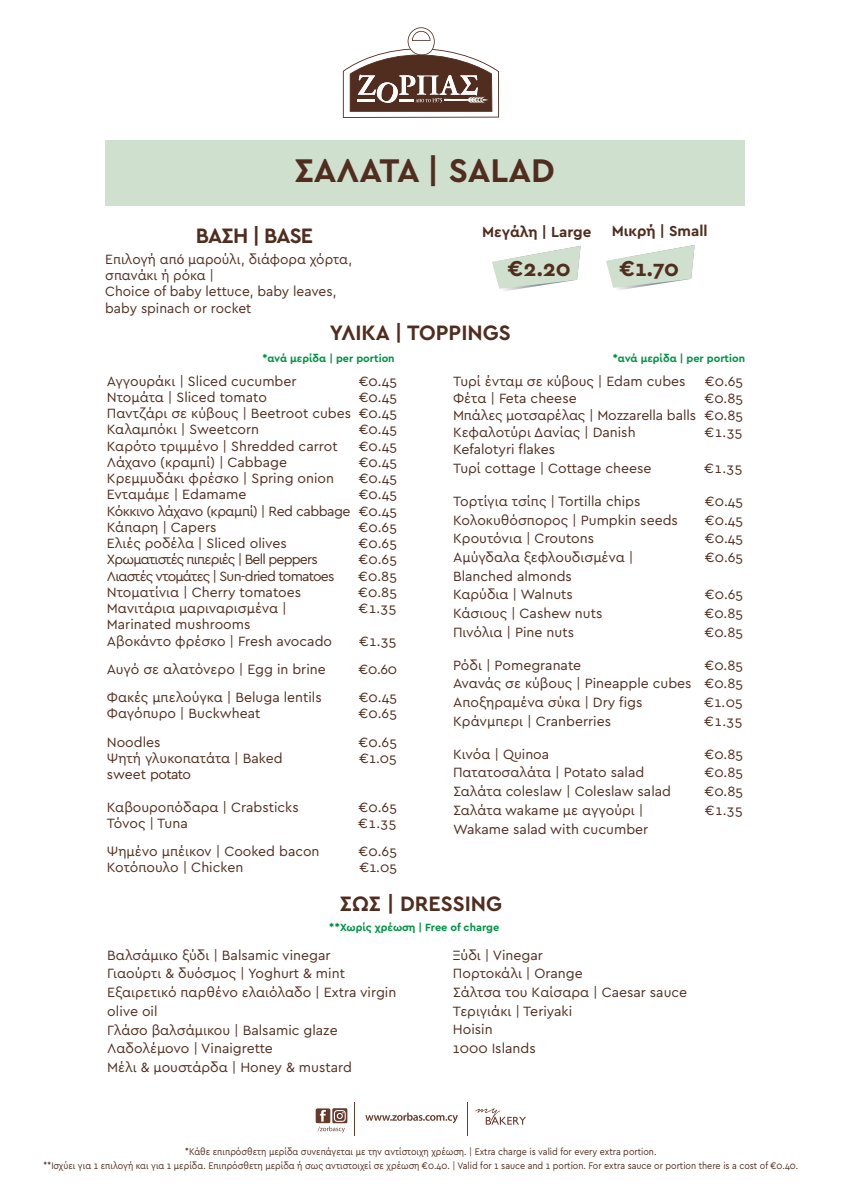
<style>
.page{position:relative;width:842px;height:1191px;background:#fff}
.page>*{position:absolute;margin:0;border:0;box-sizing:border-box;transform-origin:0 0}
.t1{font:700 34.4px "Cera GR";color:#502d1e}
.t2{font:700 22.6px "Cera GR";color:#502d1e}
.t3{font:700 21.9px "Cera GR";color:#502d1e}
.t4{font:700 21.9px "Cera GR";letter-spacing:-.04em;color:#502d1e}
.t5{font:700 15.2px "Cera GR";color:#502d1e}
.t6{font:14px/18.7px "Cera GR";color:#502d1e}
.t7{font:14px "Cera GR";letter-spacing:-.055em;color:#502d1e}
.t8{font:14px "Cera GR";letter-spacing:-.045em;color:#502d1e}
.t9{font:14px "Cera GR";letter-spacing:-.02em;color:#502d1e}
.t10{font:700 10.9px "Cera GR";color:#009444}
.t11{font:10px/14px "Cera GR";color:#502d1e;text-align:center;scale:.9 1}
.s1{font-family:"Myriad Pro"}
</style>
<div class="page">
<svg style="left:343px;top:27px;width:156px;height:91px"></svg>
<div style="left:105px;top:140px;width:639px;height:65px;background:#d0e0ce"></div>
<svg style="left:492px;top:246px;width:89px;height:45px"></svg>
<svg style="left:606px;top:245px;width:89px;height:45px"></svg>
<svg style="left:365px;top:1112px;width:93px;height:11px"></svg>
<svg style="left:315px;top:1108px;width:32px;height:24px"></svg>
<svg style="left:475px;top:1108px;width:51px;height:16px"></svg>
<hr style="left:355px;top:1102px;width:1px;height:33px;background:#653b2c">
<hr style="left:468px;top:1101px;width:1px;height:34px;background:#653b2c">
<h1 class="t1" style="left:294px;top:151px;width:262px">ΣΑΛΑΤΑ | SALAD</h1>
<h3 class="t4" style="left:196px;top:223px;width:119px">ΒΑΣΗ | BASE</h3>
<p class="t6" style="left:105px;top:251px;width:248px;line-height:16.2px">Επιλογή απ<span class="s1">ό</span> μαρούλι, διάφορα χόρτα, σπανάκι ή ρόκα |<br>Choice of baby lettuce, baby leaves, baby spinach or rocket</p>
<p class="t5" style="left:482px;top:223px;width:111px">Μεγάλη | Large</p>
<h2 class="t2" style="left:508px;top:256px;width:64px">€2.20</h2>
<p class="t5" style="left:612px;top:222px;width:97px">Μικρή | Small</p>
<h2 class="t2" style="left:620px;top:256px;width:61px">€1.70</h2>
<h3 class="t3" style="left:330px;top:320px;width:182px">ΥΛΙΚA | TOPPINGS</h3>
<p class="t6" style="left:453px;top:372px;width:234px">Τυρί ένταμ σε κύβους | Edam cubes</p>
<p class="t6" style="left:705px;top:372px;width:40px">€0.65</p>
<p class="t6" style="left:453px;top:389px;width:125px">Φέτα | Feta cheese</p>
<p class="t10" style="left:262px;top:352px;width:134px">*ανά µερίδα | per portion</p>
<p class="t10" style="left:613px;top:352px;width:134px">*ανά µερίδα | per portion</p>
<p class="t6" style="left:107px;top:372px;width:191px">Αγγουράκι | Sliced cucumber</p>
<p class="t6" style="left:359px;top:372px;width:39px">€0.45</p>
<p class="t6" style="left:107px;top:388px;width:162px">Ντομάτα | Sliced tomato</p>
<p class="t6" style="left:107px;top:389px;width:292px;line-height:16.2px;text-align:justify;text-indent:252px">€0.45<br>Παντζάρι σε κύβους | Beetroot cubes €0.45<br>Καλαμπόκι | Sweetcorn</p>
<p class="t6" style="left:453px;top:389px;width:292px;line-height:17.2px;text-align:justify;text-indent:252px">€0.85<br>Μπάλες μοτσαρέλας | Mozzarella balls €0.85<br>Κεφαλοτύρι Δανίας | Danish</p>
<p class="t6" style="left:359px;top:420px;width:39px">€0.45</p>
<p class="t6" style="left:705px;top:423px;width:39px">€1.35</p>
<p class="t6" style="left:107px;top:437px;width:232px">Καρότο τριμμένο | Shredded carrot</p>
<p class="t6" style="left:359px;top:437px;width:39px">€0.45</p>
<p class="t6" style="left:107px;top:453px;width:182px">Λάχανο (κραμπί) | Cabbage</p>
<p class="t6" style="left:359px;top:453px;width:39px">€0.45</p>
<p class="t6" style="left:107px;top:469px;width:229px">Κρεμμυδάκι φρέσκο | Spring onion</p>
<p class="t6" style="left:359px;top:469px;width:39px">€0.45</p>
<p class="t6" style="left:107px;top:485px;width:141px">Ενταμάμε | Edamame</p>
<p class="t6" style="left:453px;top:440px;width:200px">Kefalotyri flakes<br>Τυρί cottage | Cottage cheese</p>
<p class="t6" style="left:705px;top:459px;width:39px">€1.35</p>
<p class="t6" style="left:107px;top:486px;width:292px;line-height:16.2px;text-align:justify;text-indent:252px">€0.45<br>Κόκκινο λάχανο (κραμπί) | Red cabbage €0.45<br>Κάπαρη | Capers</p>
<p class="t6" style="left:453px;top:492px;width:189px">Τορτίγια τσίπς | Tortilla chips</p>
<p class="t6" style="left:705px;top:492px;width:39px">€0.45</p>
<p class="t6" style="left:453px;top:510px;width:226px">Κολοκυθόσπορος | Pumpkin seeds</p>
<p class="t6" style="left:705px;top:510px;width:39px">€0.45</p>
<p class="t6" style="left:453px;top:529px;width:143px">Κρουτόνια | Croutons</p>
<p class="t6" style="left:705px;top:529px;width:39px">€0.45</p>
<p class="t6" style="left:453px;top:548px;width:182px">Αμύγδαλα ξεφλουδισμένα |</p>
<p class="t6" style="left:705px;top:548px;width:40px">€0.65</p>
<p class="t6" style="left:453px;top:567px;width:121px">Blanched almonds<br>Καρύδια | Walnuts</p>
<p class="t6" style="left:359px;top:518px;width:40px">€0.65</p>
<p class="t6" style="left:107px;top:534px;width:182px">Ελιές ροδέλα | Sliced olives</p>
<p class="t6" style="left:359px;top:534px;width:40px">€0.65</p>
<p class="t7" style="left:107px;top:552px;width:212px">Χρωματιστές πιπεριές | Bell peppers</p>
<p class="t6" style="left:359px;top:550px;width:40px">€0.65</p>
<p class="t7" style="left:107px;top:568px;width:229px">Λιαστές ντομάτες | Sun-dried tomatoes</p>
<p class="t6" style="left:359px;top:566px;width:40px">€0.85</p>
<p class="t6" style="left:107px;top:583px;width:196px">Ντοματίνια | Cherry tomatoes</p>
<p class="t6" style="left:359px;top:583px;width:40px">€0.85</p>
<p class="t6" style="left:107px;top:599px;width:182px">Μανιτάρια μαριναρισμένα |</p>
<p class="t6" style="left:359px;top:599px;width:39px">€1.35</p>
<p class="t6" style="left:107px;top:616px;width:227px;line-height:16.2px">Marinated mushrooms<br>Αβοκάντο φρέσκο | Fresh avocado</p>
<p class="t6" style="left:705px;top:585px;width:40px">€0.65</p>
<p class="t6" style="left:453px;top:604px;width:151px">Κάσιους | Cashew nuts</p>
<p class="t6" style="left:705px;top:604px;width:40px">€0.85</p>
<p class="t6" style="left:453px;top:623px;width:122px">Πινόλια | Pine nuts</p>
<p class="t6" style="left:705px;top:623px;width:40px">€0.85</p>
<p class="t6" style="left:453px;top:655px;width:130px">Ρόδι | Pomegranate</p>
<p class="t6" style="left:359px;top:631px;width:39px">€1.35</p>
<p class="t6" style="left:453px;top:655px;width:292px;text-align:justify;text-indent:252px">€0.85<br>Ανανάς σε κύβους | Pineapple cubes €0.85<br>Αποξηραμένα σύκα | Dry figs</p>
<p class="t6" style="left:107px;top:660px;width:220px">Αυγό σε αλατόνερο | Egg in brine</p>
<p class="t6" style="left:359px;top:660px;width:40px">€0.60</p>
<p class="t6" style="left:107px;top:688px;width:216px">Φακές μπελούγκα | Beluga lentils</p>
<p class="t6" style="left:359px;top:688px;width:39px">€0.45</p>
<p class="t6" style="left:107px;top:704px;width:155px">Φαγόπυρο | Buckwheat</p>
<p class="t6" style="left:359px;top:704px;width:40px">€0.65</p>
<p class="t6" style="left:107px;top:732px;width:55px">Noodles</p>
<p class="t6" style="left:359px;top:732px;width:40px">€0.65</p>
<p class="t6" style="left:107px;top:749px;width:177px">Ψητή γλυκοπατάτα | Baked</p>
<p class="t6" style="left:360px;top:749px;width:39px">€1.05</p>
<p class="t8" style="left:107px;top:766px;width:86px">sweet potato</p>
<p class="t6" style="left:107px;top:797px;width:193px">Καβουροπόδαρα | Crabsticks</p>
<p class="t6" style="left:359px;top:797px;width:40px">€0.65</p>
<p class="t9" style="left:107px;top:815px;width:82px">Τόνος | Tuna</p>
<p class="t6" style="left:359px;top:813px;width:39px">€1.35</p>
<p class="t6" style="left:107px;top:842px;width:214px">Ψημένο μπέικον | Cooked bacon</p>
<p class="t6" style="left:359px;top:842px;width:40px">€0.65</p>
<p class="t6" style="left:107px;top:858px;width:138px">Κοτόπουλο | Chicken</p>
<p class="t6" style="left:360px;top:858px;width:39px">€1.05</p>
<p class="t6" style="left:704px;top:693px;width:40px">€1.05</p>
<p class="t6" style="left:453px;top:712px;width:160px">Κράνμπερι | Cranberries</p>
<p class="t6" style="left:704px;top:712px;width:39px">€1.35</p>
<p class="t6" style="left:453px;top:744px;width:98px">Κινόα | Quinoa</p>
<p class="t6" style="left:705px;top:744px;width:40px">€0.85</p>
<p class="t6" style="left:453px;top:763px;width:193px">Πατατοσαλάτα | Potato salad</p>
<p class="t6" style="left:705px;top:763px;width:40px">€0.85</p>
<p class="t6" style="left:453px;top:782px;width:220px">Σαλάτα coleslaw | Coleslaw salad</p>
<p class="t6" style="left:705px;top:782px;width:40px">€0.85</p>
<p class="t6" style="left:453px;top:801px;width:192px">Σαλάτα wakame με αγγούρι |</p>
<p class="t6" style="left:705px;top:801px;width:39px">€1.35</p>
<p class="t6" style="left:453px;top:819px;width:197px">Wakame salad with cucumber</p>
<h3 class="t3" style="left:340px;top:891px;width:164px">ΣΩΣ | DRESSING</h3>
<p class="t6" style="left:107px;top:945px;width:291px">Βαλσάμικο ξύδι | Balsamic vinegar<br>Γιαούρτι &amp; δυόσμος | Yoghurt &amp; mint<br>Εξαιρετικό παρθένο ελαιόλαδο | Extra virgin olive oil<br>Γλάσο βαλσάμικου | Balsamic glaze<br>Λαδολέμονο | Vinaigrette<br>Μέλι &amp; μουστάρδα | Honey &amp; mustard</p>
<p class="t6" style="left:453px;top:945px;width:236px">Ξύδι | Vinegar<br>Πορτοκάλι | Orange<br>Σάλτσα του Kαίσαρα | Caesar sauce<br>Τεριγιάκι | Teriyaki<br>Hoisin<br>1000 Islands</p>
<p class="t10" style="left:329px;top:921px;width:171px">**Χωρίς χρέωση | Free of charge</p>
<p class="t11" style="left:44px;top:1145px;width:840px">*Κάθε επιπρόσθετη μερίδα συνεπάγεται με την αντίστοιχη χρέωση. | Extra charge is valid for every extra portion.<br>**Ισχύει για 1 επιλογή και για 1 μερίδα. Επιπρόσθετη μερίδα ή σως αντιστοιχεί σε χρέωση €0.40. | Valid for 1 sauce and 1 portion. For extra sauce or portion there is a cost of €0.40.</p>
</div>
